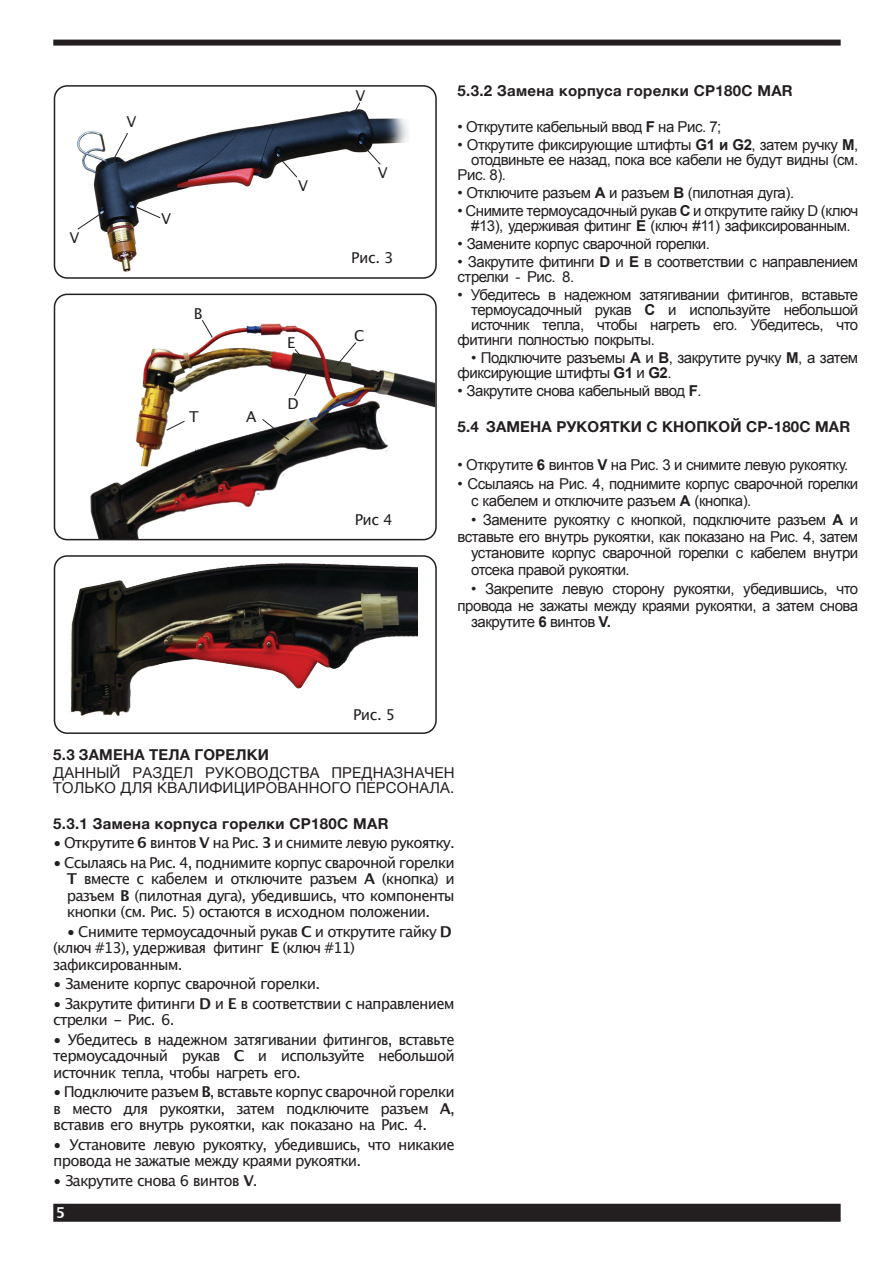
<style>
.page{position:relative;width:894px;height:1264px;background:#fff}
.page>*{position:absolute;margin:0;border:0;box-sizing:border-box;transform-origin:0 0}
.t1{font:15px/15px "Arial";letter-spacing:-.03em;color:#231f20}
.t2{font:15px/16.5px "Lucida Grande";letter-spacing:-.055em;color:#231f20;text-align:justify}
.t3{font:700 15px "Helvetica Neue";letter-spacing:.02em;color:#231f20}
.t4{font:15px/15px "Helvetica Neue";letter-spacing:.01em;color:#231f20}
.t5{font:700 15px "Lucida Grande";color:#fff}
.s1{font-weight:700}
</style>
<div class="page">
<div style="left:53px;top:40px;width:787px;height:6px;background:#231f20"></div>
<div style="left:53px;top:1203px;width:787px;height:18px;background:#231f20"></div>
<img style="left:70px;top:563px;width:347px;height:153px">
<div style="left:54px;top:555px;width:382px;height:178px;border:2px solid #231f20;border-radius:13px"></div>
<div style="left:351px;top:704px;width:41px;height:20px;background:#fff"></div>
<img style="left:90px;top:323px;width:345px;height:216px">
<div style="left:54px;top:293px;width:382px;height:247px;border:2px solid #231f20;border-radius:13px"></div>
<div style="left:353px;top:509px;width:40px;height:20px;background:#fff"></div>
<svg style="left:336px;top:341px;width:21px;height:25px"></svg>
<svg style="left:294px;top:348px;width:8px;height:10px"></svg>
<svg style="left:293px;top:372px;width:14px;height:25px"></svg>
<svg style="left:261px;top:418px;width:29px;height:23px"></svg>
<svg style="left:201px;top:320px;width:12px;height:18px"></svg>
<svg style="left:166px;top:420px;width:19px;height:11px"></svg>
<img style="left:77px;top:109px;width:332px;height:163px">
<div style="left:54px;top:85px;width:382px;height:194px;border:2px solid #231f20;border-radius:13px"></div>
<div style="left:349px;top:248px;width:41px;height:20px;background:#fff"></div>
<svg style="left:354px;top:102px;width:6px;height:10px"></svg>
<svg style="left:111px;top:132px;width:18px;height:32px"></svg>
<svg style="left:362px;top:144px;width:19px;height:21px"></svg>
<svg style="left:278px;top:157px;width:20px;height:21px"></svg>
<svg style="left:136px;top:206px;width:25px;height:13px"></svg>
<svg style="left:77px;top:214px;width:23px;height:16px"></svg>
<p class="t2" style="left:69px;top:230px;width:11px">V</p>
<p class="t2" style="left:126px;top:115px;width:11px">V</p>
<p class="t2" style="left:161px;top:211px;width:11px">V</p>
<p class="t2" style="left:298px;top:178px;width:11px">V</p>
<p class="t2" style="left:194px;top:306px;width:10px">B</p>
<p class="t2" style="left:189px;top:409px;width:11px">T</p>
<p class="t2" style="left:246px;top:409px;width:12px">A</p>
<p class="t2" style="left:287px;top:335px;width:10px">E</p>
<p class="t2" style="left:287px;top:396px;width:13px">D</p>
<p class="t2" style="left:355px;top:88px;width:11px">V</p>
<p class="t2" style="left:378px;top:165px;width:11px">V</p>
<p class="t2" style="left:351px;top:250px;width:44px">Рис. 3</p>
<p class="t2" style="left:354px;top:328px;width:12px">C</p>
<p class="t2" style="left:354px;top:512px;width:39px">Рис 4</p>
<p class="t2" style="left:353px;top:706px;width:44px">Рис. 5</p>
<p class="t3" style="left:457px;top:81px;width:336px">5.3.2 Замена корпуса горелки CP180C MAR</p>
<p class="t1" style="left:457px;top:120px;width:265px">• Открутите кабельный ввод <span class="s1">F</span> на Рис. 7;</p>
<p class="t1" style="left:457px;top:138px;width:402px">• Открутите фиксирующие штифты <span class="s1">G1 и G2</span>, затем ручку <span class="s1">M</span>,</p>
<p class="t1" style="left:471px;top:153px;width:388px">отодвиньте ее назад, пока все кабели не будут видны (см.</p>
<p class="t1" style="left:457px;top:168px;width:50px">Рис. 8).</p>
<p class="t1" style="left:457px;top:186px;width:338px">• Отключите разъем <span class="s1">A</span> и разъем <span class="s1">B</span> (пилотная дуга).</p>
<p class="t1" style="left:457px;top:204px;width:402px;text-align:center">• Снимите термоусадочный рукав <span class="s1">C</span> и открутите гайку D (ключ #13), удерживая фитинг <span class="s1">E</span> (ключ #11) зафиксированным.</p>
<p class="t1" style="left:457px;top:237px;width:254px">• Замените корпус сварочной горелки.</p>
<p class="t1" style="left:457px;top:255px;width:402px">• Закрутите фитинги <span class="s1">D</span> и <span class="s1">E</span> в соответствии с направлением стрелки - Рис. 8.</p>
<p class="t1" style="left:457px;top:288px;width:402px">• Убедитесь в надежном затягивании фитингов, вставьте</p>
<p class="t1" style="left:471px;top:303px;width:388px">термоусадочный рукав <span class="s1">C</span> и используйте небольшой</p>
<p class="t1" style="left:471px;top:318px;width:388px">источник тепла, чтобы нагреть его. Убедитесь, что</p>
<p class="t1" style="left:457px;top:333px;width:199px">фитинги полностью покрыты.</p>
<p class="t1" style="left:457px;top:351px;width:402px;text-indent:14px">• Подключите разъемы <span class="s1">A</span> и <span class="s1">B</span>, закрутите ручку <span class="s1">M</span>, а затем фиксирующие штифты <span class="s1">G1</span> и <span class="s1">G2</span>.</p>
<p class="t1" style="left:457px;top:384px;width:245px">• Закрутите снова кабельный ввод <span class="s1">F</span>.</p>
<p class="t3" style="left:457px;top:417px;width:394px">5.4 ЗАМЕНА РУКОЯТКИ С КНОПКОЙ CP-180C MAR</p>
<p class="t1" style="left:457px;top:458px;width:392px">• Открутите <span class="s1">6</span> винтов <span class="s1">V</span> на Рис. 3 и снимите левую рукоятку.</p>
<p class="t1" style="left:471px;top:477px;width:388px;line-height:16.5px;text-indent:-14px">• Ссылаясь на Рис. 4, поднимите корпус сварочной горелки с кабелем и отключите разъем <span class="s1">A</span> (кнопка).</p>
<p class="t1" style="left:471px;top:513px;width:388px">• Замените рукоятку с кнопкой, подключите разъем <span class="s1">A</span> и</p>
<p class="t1" style="left:457px;top:530px;width:402px">вставьте его внутрь рукоятки, как показано на Рис. 4, затем</p>
<p class="t1" style="left:471px;top:546px;width:388px">установите корпус сварочной горелки с кабелем внутри</p>
<p class="t1" style="left:471px;top:563px;width:160px">отсека правой рукоятки.</p>
<p class="t1" style="left:471px;top:582px;width:388px">• Закрепите левую сторону рукоятки, убедившись, что</p>
<p class="t1" style="left:457px;top:599px;width:402px">провода не зажаты между краями рукоятки, а затем снова</p>
<p class="t1" style="left:471px;top:615px;width:141px">закрутите <span class="s1">6</span> винтов <span class="s1">V.</span></p>
<p class="t3" style="left:53px;top:744px;width:217px">5.3 ЗАМЕНА ТЕЛА ГОРЕЛКИ</p>
<p class="t4" style="left:53px;top:764px;width:403px">ДАННЫЙ РАЗДЕЛ РУКОВОДСТВА ПРЕДНАЗНАЧЕН<br>ТОЛЬКО ДЛЯ КВАЛИФИЦИРОВАННОГО ПЕРСОНАЛА.</p>
<p class="t3" style="left:53px;top:813px;width:336px">5.3.1 Замена корпуса горелки CP180C MAR</p>
<p class="t2" style="left:53px;top:835px;width:403px">• Открутите <span class="s1">6</span> винтов <span class="s1">V</span> на Рис. <span class="s1">3</span> и снимите левую рукоятку.</p>
<p class="t2" style="left:67px;top:855px;width:389px;text-indent:-13px">• Ссылаясь на Рис. 4, поднимите корпус сварочной горелки <span class="s1">T</span> вместе с кабелем и отключите разъем <span class="s1">A</span> (кнопка) и разъем <span class="s1">B</span> (пилотная дуга), убедившись, что компоненты кнопки (см. Рис. 5) остаются в исходном положении.</p>
<p class="t2" style="left:53px;top:924px;width:400px;text-align:left;text-indent:14px">• Снимите термоусадочный рукав <span class="s1">C</span> и открутите гайку <span class="s1">D </span>(ключ #13), удерживая фитинг <span class="s1">E</span> (ключ #11) зафиксированным.</p>
<p class="t2" style="left:53px;top:976px;width:268px">• Замените корпус сварочной горелки.</p>
<p class="t2" style="left:53px;top:996px;width:403px">• Закрутите фитинги <span class="s1">D</span> и <span class="s1">E</span> в соответствии с направлением стрелки - Рис. 6.</p>
<p class="t2" style="left:53px;top:1032px;width:403px">• Убедитесь в надежном затягивании фитингов, вставьте термоусадочный рукав <span class="s1">C</span> и используйте небольшой источник тепла, чтобы нагреть его.</p>
<p class="t2" style="left:53px;top:1084px;width:403px">• Подключите разъем <span class="s1">B</span>, вставьте корпус сварочной горелки в место для рукоятки, затем подключите разъем <span class="s1">A</span>, вставив его внутрь рукоятки, как показано на Рис. 4.</p>
<p class="t2" style="left:53px;top:1137px;width:403px">• Установите левую рукоятку, убедившись, что никакие провода не зажатые между краями рукоятки.</p>
<p class="t2" style="left:53px;top:1173px;width:206px">• Закрутите снова 6 винтов <span class="s1">V</span>.</p>
<p class="t5" style="left:55px;top:1205px;width:11px">5</p>
</div>
